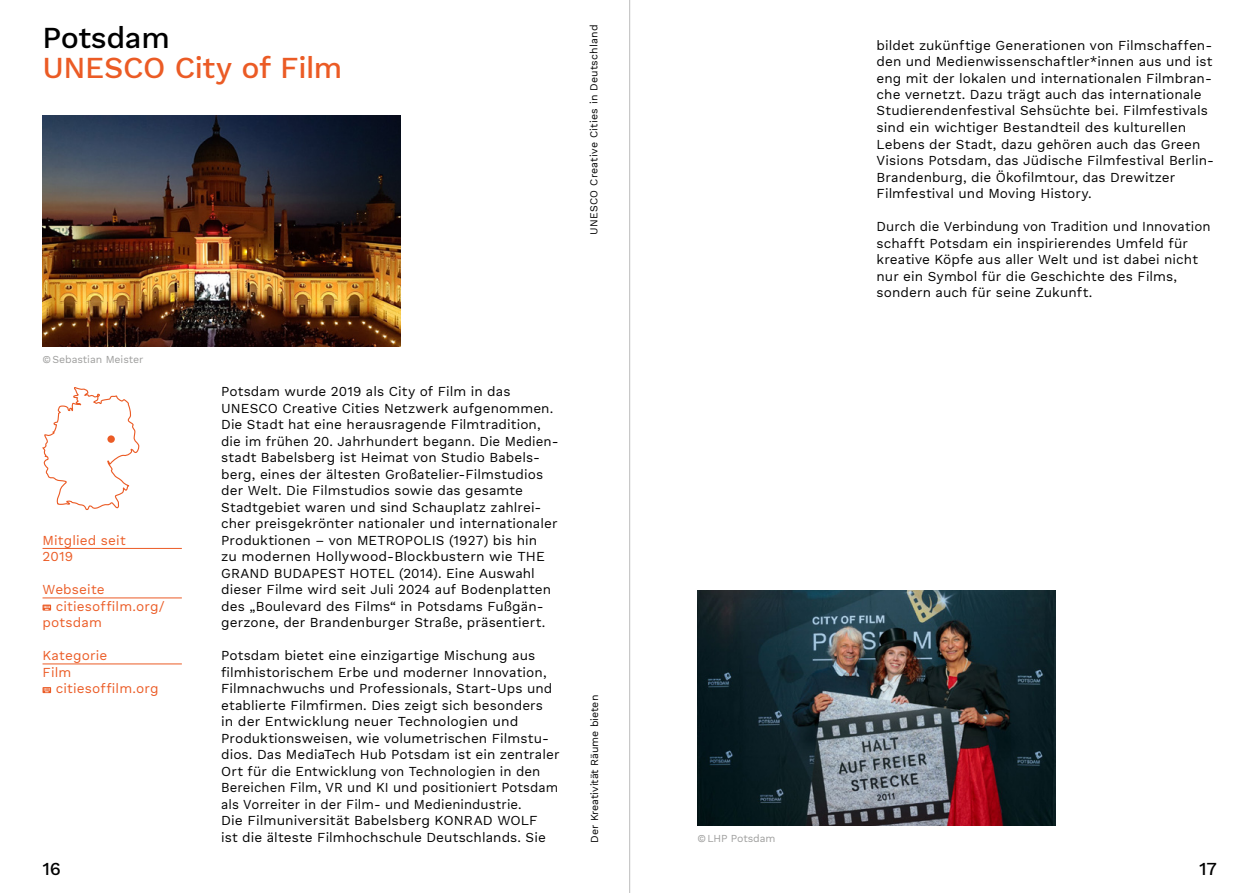
<style>
.page{position:relative;width:1259px;height:893px;background:#fff}
.page>*{position:absolute;margin:0;border:0;box-sizing:border-box;transform-origin:0 0}
.t1{font:500 30px "Work Sans DUK";letter-spacing:-.015em;color:#eb5b25}
.t2{font:500 30px "Work Sans DUK";letter-spacing:-.01em;color:#000}
.t3{font:500 18px "Work Sans DUK";color:#000}
.t4{font:13.5px/16.5px "Work Sans DUK";letter-spacing:.005em;color:#000}
.t5{font:13.5px/16.5px "Work Sans DUK";letter-spacing:.01em;color:#eb5b25}
.t6{font:10.5px "Work Sans DUK";letter-spacing:.02em;color:#000}
.t7{font:10.5px "Work Sans DUK";letter-spacing:-.005em;color:#9d9d9c}
.t8{font:10.5px "Work Sans DUK";letter-spacing:-.005em;color:#000}
</style>
<div class="page">
<img style="left:698px;top:591px;width:357px;height:234px">
<img style="left:43px;top:116px;width:357px;height:230px">
<hr style="left:43px;top:548px;width:139px;height:1px;background:#eb5b25">
<hr style="left:43px;top:598px;width:139px;height:1px;background:#eb5b25">
<hr style="left:43px;top:664px;width:139px;height:1px;background:#eb5b25">
<svg style="left:43px;top:605px;width:8px;height:6px"></svg>
<svg style="left:43px;top:687px;width:8px;height:6px"></svg>
<svg style="left:42px;top:387px;width:97px;height:123px"></svg>
<hr style="left:629px;top:0;width:1px;height:893px;background:#bcbcbc">
<h1 class="t2" style="left:43px;top:21px;width:129px">Potsdam</h1>
<h1 class="t1" style="left:43px;top:51px;width:301px">UNESCO City of Film</h1>
<p class="t6" style="left:588px;top:235px;width:211px;rotate:-90deg">UNESCO Creative Cities in Deutschland</p>
<p class="t7" style="left:43px;top:353px;width:102px">©Sebastian Meister</p>
<p class="t5" style="left:43px;top:532px;width:85px">Mitglied seit<br>2019</p>
<p class="t5" style="left:43px;top:582px;width:64px">Webseite</p>
<p class="t5" style="left:56px;top:598px;width:110px">citiesoffilm.org/</p>
<p class="t5" style="left:43px;top:615px;width:61px">potsdam</p>
<p class="t5" style="left:43px;top:648px;width:66px">Kategorie<br>Film</p>
<p class="t5" style="left:56px;top:681px;width:104px">citiesoffilm.org</p>
<p class="t4" style="left:221px;top:384px;width:338px">Potsdam wurde 2019 als City of Film in das UNESCO Creative Cities Netzwerk aufgenommen.<br>Die Stadt hat eine herausragende Filmtradition, die im frühen 20. Jahrhundert begann. Die Medien&shy;stadt Babelsberg ist Heimat von Studio Babels&shy;berg, eines der ältesten Großatelier-Filmstudios der Welt. Die Filmstudios sowie das gesamte Stadtgebiet waren und sind Schauplatz zahlrei&shy;cher preisgekrönter nationaler und internationaler Produktionen – von METROPOLIS (1927) bis hin<br>zu modernen Hollywood-Blockbustern wie THE GRAND BUDAPEST HOTEL (2014). Eine Auswahl dieser Filme wird seit Juli 2024 auf Bodenplatten des „Boulevard des Films“ in Potsdams Fußgän&shy;gerzone, der Brandenburger Straße, präsentiert.</p>
<p class="t4" style="left:221px;top:648px;width:340px">Potsdam bietet eine einzigartige Mischung aus filmhistorischem Erbe und moderner Innovation, Filmnachwuchs und Professionals, Start-Ups und etablierte Filmfirmen. Dies zeigt sich besonders<br>in der Entwicklung neuer Technologien und Produktionsweisen, wie volumetrischen Filmstu&shy;dios. Das MediaTech Hub Potsdam ist ein zentraler Ort für die Entwicklung von Technologien in den Bereichen Film, VR und KI und positioniert Potsdam als Vorreiter in der Film- und Medienindustrie.<br>Die Filmuniversität Babelsberg KONRAD WOLF<br>ist die älteste Filmhochschule Deutschlands. Sie</p>
<p class="t8" style="left:588px;top:843px;width:149px;rotate:-90deg">Der Kreativität Räume bieten</p>
<p class="t7" style="left:697px;top:832px;width:79px">©LHP Potsdam</p>
<p class="t4" style="left:876px;top:37px;width:339px">bildet zukünftige Generationen von Filmschaffen&shy;den und Medienwissenschaftler*innen aus und ist eng mit der lokalen und internationalen Filmbran&shy;che vernetzt. Dazu trägt auch das internationale Studierendenfestival Sehsüchte bei. Filmfestivals sind ein wichtiger Bestandteil des kulturellen Lebens der Stadt, dazu gehören auch das Green Visions Potsdam, das Jüdische Filmfestival Berlin-Brandenburg, die Ökofilmtour, das Drewitzer Filmfestival und Moving History.</p>
<p class="t4" style="left:876px;top:219px;width:335px">Durch die Verbindung von Tradition und Innovation schafft Potsdam ein inspirierendes Umfeld für kreative Köpfe aus aller Welt und ist dabei nicht nur ein Symbol für die Geschichte des Films, sondern auch für seine Zukunft.</p>
<h2 class="t3" style="left:43px;top:858px;width:20px">16</h2>
<h2 class="t3" style="left:1199px;top:858px;width:19px">17</h2>
</div>
